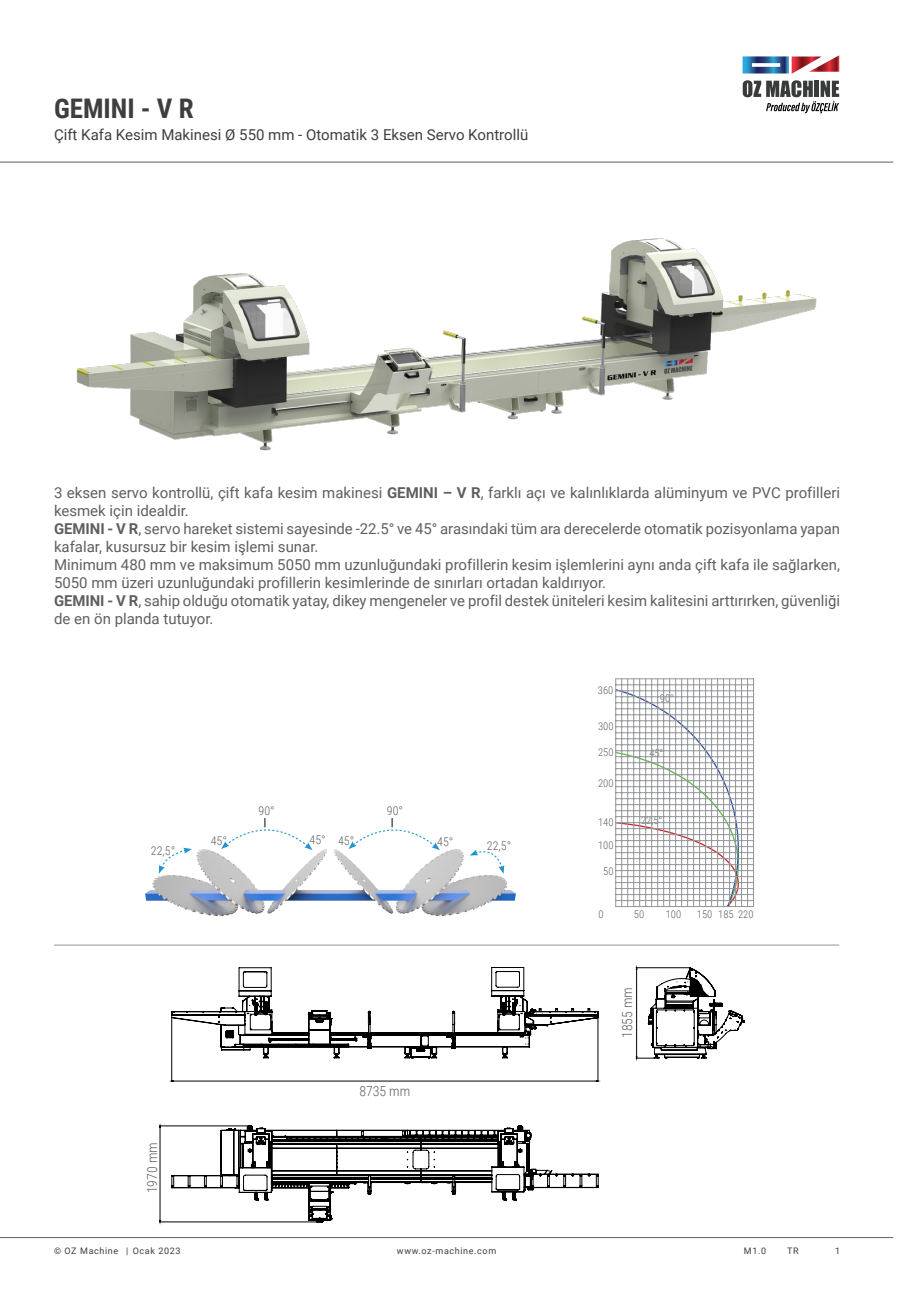
<style>
.page{position:relative;width:906px;height:1289px;background:#fff}
.page>*{position:absolute;margin:0;border:0;box-sizing:border-box;transform-origin:0 0}
.t1{font:700 27px "Roboto Condensed";color:#3e3e3f}
.Paragraph_Style_2{font:15px/18px "Roboto";color:#5f5f62}
.t2{font:15px "Roboto";color:#3e3e3f}
.t3{font:300 13.8px "Roboto Condensed";color:#5f5f62}
.Paragraph_Style_Tabl{font:300 12px "Roboto Condensed";color:#5f5f62}
.Paragraph_Style_Tabl-2{font:300 10.65px "Roboto Condensed";color:#5f5f62}
.t4{font:9px "Roboto";letter-spacing:.07em;color:#3e3e3f}
.s1{font-weight:700}
</style>
<div class="page">
<hr style="left:0;top:162px;width:893px;height:1px;background:#5f5f62">
<hr style="left:0;top:1237px;width:893px;height:1px;background:#5f5f62">
<svg style="left:742px;top:80px;width:97px;height:33px"></svg>
<svg style="left:742px;top:55px;width:97px;height:19px"></svg>
<img style="left:76px;top:238px;width:741px;height:213px">
<hr style="left:54px;top:944px;width:785px;height:1px;background:#939598">
<svg style="left:615px;top:688px;width:124px;height:219px"></svg>
<hr style="left:616px;top:684px;width:137px;height:1px;background:#939598">
<hr style="left:616px;top:690px;width:137px;height:1px;background:#939598">
<hr style="left:616px;top:906px;width:137px;height:1px;background:#939598">
<hr style="left:615px;top:678px;width:1px;height:228px;background:#939598">
<hr style="left:616px;top:696px;width:137px;height:1px;background:#939598">
<hr style="left:616px;top:702px;width:137px;height:1px;background:#939598">
<hr style="left:616px;top:708px;width:137px;height:1px;background:#939598">
<hr style="left:616px;top:714px;width:137px;height:1px;background:#939598">
<hr style="left:616px;top:720px;width:137px;height:1px;background:#939598">
<hr style="left:616px;top:726px;width:137px;height:1px;background:#939598">
<hr style="left:616px;top:732px;width:137px;height:1px;background:#939598">
<hr style="left:616px;top:738px;width:137px;height:1px;background:#939598">
<hr style="left:616px;top:744px;width:137px;height:1px;background:#939598">
<hr style="left:616px;top:750px;width:137px;height:1px;background:#939598">
<hr style="left:616px;top:756px;width:137px;height:1px;background:#939598">
<hr style="left:616px;top:762px;width:137px;height:1px;background:#939598">
<hr style="left:616px;top:768px;width:137px;height:1px;background:#939598">
<hr style="left:616px;top:774px;width:137px;height:1px;background:#939598">
<hr style="left:616px;top:780px;width:137px;height:1px;background:#939598">
<hr style="left:616px;top:786px;width:137px;height:1px;background:#939598">
<hr style="left:616px;top:792px;width:137px;height:1px;background:#939598">
<hr style="left:616px;top:798px;width:137px;height:1px;background:#939598">
<hr style="left:616px;top:804px;width:137px;height:1px;background:#939598">
<hr style="left:616px;top:810px;width:137px;height:1px;background:#939598">
<hr style="left:616px;top:816px;width:137px;height:1px;background:#939598">
<hr style="left:616px;top:822px;width:137px;height:1px;background:#939598">
<hr style="left:616px;top:828px;width:137px;height:1px;background:#939598">
<hr style="left:616px;top:834px;width:137px;height:1px;background:#939598">
<hr style="left:616px;top:840px;width:137px;height:1px;background:#939598">
<hr style="left:616px;top:846px;width:137px;height:1px;background:#939598">
<hr style="left:616px;top:852px;width:137px;height:1px;background:#939598">
<hr style="left:616px;top:858px;width:137px;height:1px;background:#939598">
<hr style="left:616px;top:864px;width:137px;height:1px;background:#939598">
<hr style="left:616px;top:870px;width:137px;height:1px;background:#939598">
<hr style="left:616px;top:876px;width:137px;height:1px;background:#939598">
<hr style="left:616px;top:882px;width:137px;height:1px;background:#939598">
<hr style="left:616px;top:888px;width:137px;height:1px;background:#939598">
<hr style="left:616px;top:894px;width:137px;height:1px;background:#939598">
<hr style="left:616px;top:900px;width:137px;height:1px;background:#939598">
<hr style="left:747px;top:678px;width:1px;height:228px;background:#939598">
<hr style="left:741px;top:678px;width:1px;height:228px;background:#939598">
<hr style="left:735px;top:678px;width:1px;height:228px;background:#939598">
<hr style="left:729px;top:678px;width:1px;height:228px;background:#939598">
<hr style="left:723px;top:678px;width:1px;height:228px;background:#939598">
<hr style="left:717px;top:678px;width:1px;height:228px;background:#939598">
<hr style="left:711px;top:678px;width:1px;height:228px;background:#939598">
<hr style="left:705px;top:678px;width:1px;height:228px;background:#939598">
<hr style="left:699px;top:678px;width:1px;height:228px;background:#939598">
<hr style="left:693px;top:678px;width:1px;height:228px;background:#939598">
<hr style="left:687px;top:678px;width:1px;height:228px;background:#939598">
<hr style="left:681px;top:678px;width:1px;height:228px;background:#939598">
<hr style="left:675px;top:678px;width:1px;height:228px;background:#939598">
<hr style="left:669px;top:678px;width:1px;height:228px;background:#939598">
<hr style="left:663px;top:678px;width:1px;height:228px;background:#939598">
<hr style="left:657px;top:678px;width:1px;height:228px;background:#939598">
<hr style="left:651px;top:678px;width:1px;height:228px;background:#939598">
<hr style="left:645px;top:678px;width:1px;height:228px;background:#939598">
<hr style="left:639px;top:678px;width:1px;height:228px;background:#939598">
<hr style="left:633px;top:678px;width:1px;height:228px;background:#939598">
<hr style="left:621px;top:678px;width:1px;height:228px;background:#939598">
<hr style="left:627px;top:678px;width:1px;height:228px;background:#939598">
<hr style="left:616px;top:678px;width:137px;height:1px;background:#939598">
<hr style="left:753px;top:678px;width:1px;height:228px;background:#939598">
<img style="left:145px;top:849px;width:371px;height:67px">
<svg style="left:159px;top:847px;width:33px;height:26px"></svg>
<svg style="left:470px;top:849px;width:34px;height:24px"></svg>
<svg style="left:221px;top:818px;width:91px;height:32px"></svg>
<svg style="left:348px;top:818px;width:92px;height:32px"></svg>
<hr style="left:172px;top:1080px;width:426px;height:1px;background:#000">
<hr style="left:597px;top:1018px;width:1px;height:63px;background:#000">
<hr style="left:171px;top:1017px;width:1px;height:64px;background:#000">
<svg style="left:171px;top:967px;width:427px;height:91px"></svg>
<svg style="left:636px;top:967px;width:108px;height:91px"></svg>
<hr style="left:160px;top:1125px;width:1px;height:96px;background:#000">
<hr style="left:159px;top:1221px;width:158px;height:1px;background:#000">
<hr style="left:159px;top:1125px;width:90px;height:1px;background:#000">
<svg style="left:172px;top:1125px;width:426px;height:96px"></svg>
<p class="t1" style="left:54px;top:89px;width:141px">GEMINI - V R</p>
<p class="t2" style="left:54px;top:124px;width:476px">Çift Kafa Kesim Makinesi Ø 550 mm - Otomatik 3 Eksen Servo Kontrollü</p>
<p class="Paragraph_Style_2" style="left:54px;top:483px;width:787px">3 eksen servo kontrollü, çift kafa kesim makinesi <span class="s1">GEMINI – V R</span>, farklı açı ve kalınlıklarda alüminyum ve PVC profilleri kesmek için idealdir.</p>
<p class="Paragraph_Style_2" style="left:54px;top:519px;width:787px"><span class="s1">GEMINI - V R</span>, servo hareket sistemi sayesinde -22.5° ve 45° arasındaki tüm ara derecelerde otomatik pozisyonlama yapan kafalar, kusursuz bir kesim işlemi sunar.</p>
<p class="Paragraph_Style_2" style="left:54px;top:555px;width:787px">Minimum 480 mm ve maksimum 5050 mm uzunluğundaki profillerin kesim işlemlerini aynı anda çift kafa ile sağlarken,<br>5050 mm üzeri uzunluğundaki profillerin kesimlerinde de sınırları ortadan kaldırıyor.</p>
<p class="Paragraph_Style_2" style="left:54px;top:591px;width:787px"><span class="s1">GEMINI - V R</span>, sahip olduğu otomatik yatay, dikey mengeneler ve profil destek üniteleri kesim kalitesini arttırırken, güvenliği de en ön planda tutuyor.</p>
<p class="Paragraph_Style_Tabl-2" style="left:598px;top:682px;width:17px">360</p>
<p class="Paragraph_Style_Tabl-2" style="left:598px;top:718px;width:17px">300</p>
<p class="Paragraph_Style_Tabl-2" style="left:660px;top:690px;width:16px">90°</p>
<p class="Paragraph_Style_Tabl" style="left:258px;top:802px;width:18px">90°</p>
<p class="Paragraph_Style_Tabl" style="left:387px;top:802px;width:18px">90°</p>
<p class="Paragraph_Style_Tabl" style="left:310px;top:831px;width:18px">45°</p>
<p class="Paragraph_Style_Tabl" style="left:437px;top:833px;width:18px">45°</p>
<p class="Paragraph_Style_Tabl" style="left:211px;top:832px;width:18px">45°</p>
<p class="Paragraph_Style_Tabl" style="left:338px;top:832px;width:18px">45°</p>
<p class="Paragraph_Style_Tabl" style="left:151px;top:842px;width:26px">22,5°</p>
<p class="Paragraph_Style_Tabl" style="left:487px;top:837px;width:26px">22,5°</p>
<p class="t3" style="left:142px;top:1193px;width:52px;rotate:-90deg">1970 mm</p>
<p class="t3" style="left:359px;top:1081px;width:52px">8735 mm</p>
<p class="Paragraph_Style_Tabl-2" style="left:598px;top:745px;width:17px">250</p>
<p class="Paragraph_Style_Tabl-2" style="left:649px;top:746px;width:16px">45°</p>
<p class="Paragraph_Style_Tabl-2" style="left:598px;top:775px;width:17px">200</p>
<p class="Paragraph_Style_Tabl-2" style="left:598px;top:814px;width:17px">140</p>
<p class="Paragraph_Style_Tabl-2" style="left:598px;top:838px;width:17px">100</p>
<p class="Paragraph_Style_Tabl-2" style="left:603px;top:864px;width:12px">50</p>
<p class="Paragraph_Style_Tabl-2" style="left:598px;top:907px;width:7px">0</p>
<p class="Paragraph_Style_Tabl-2" style="left:634px;top:907px;width:12px">50</p>
<p class="Paragraph_Style_Tabl-2" style="left:666px;top:907px;width:17px">100</p>
<p class="Paragraph_Style_Tabl-2" style="left:697px;top:907px;width:17px">150</p>
<p class="Paragraph_Style_Tabl-2" style="left:718px;top:907px;width:37px">185 220</p>
<p class="Paragraph_Style_Tabl-2" style="left:641px;top:813px;width:23px">22,5°</p>
<p class="t3" style="left:617px;top:1038px;width:52px;rotate:-90deg">1855 mm</p>
<p class="t4" style="left:54px;top:1244px;width:128px">© OZ Machine | Ocak 2023</p>
<p class="t4" style="left:397px;top:1244px;width:101px">www.oz-machine.com</p>
<p class="t4" style="left:744px;top:1244px;width:24px">M1.0</p>
<p class="t4" style="left:787px;top:1244px;width:13px">TR</p>
<p class="t4" style="left:835px;top:1244px;width:7px">1</p>
</div>
